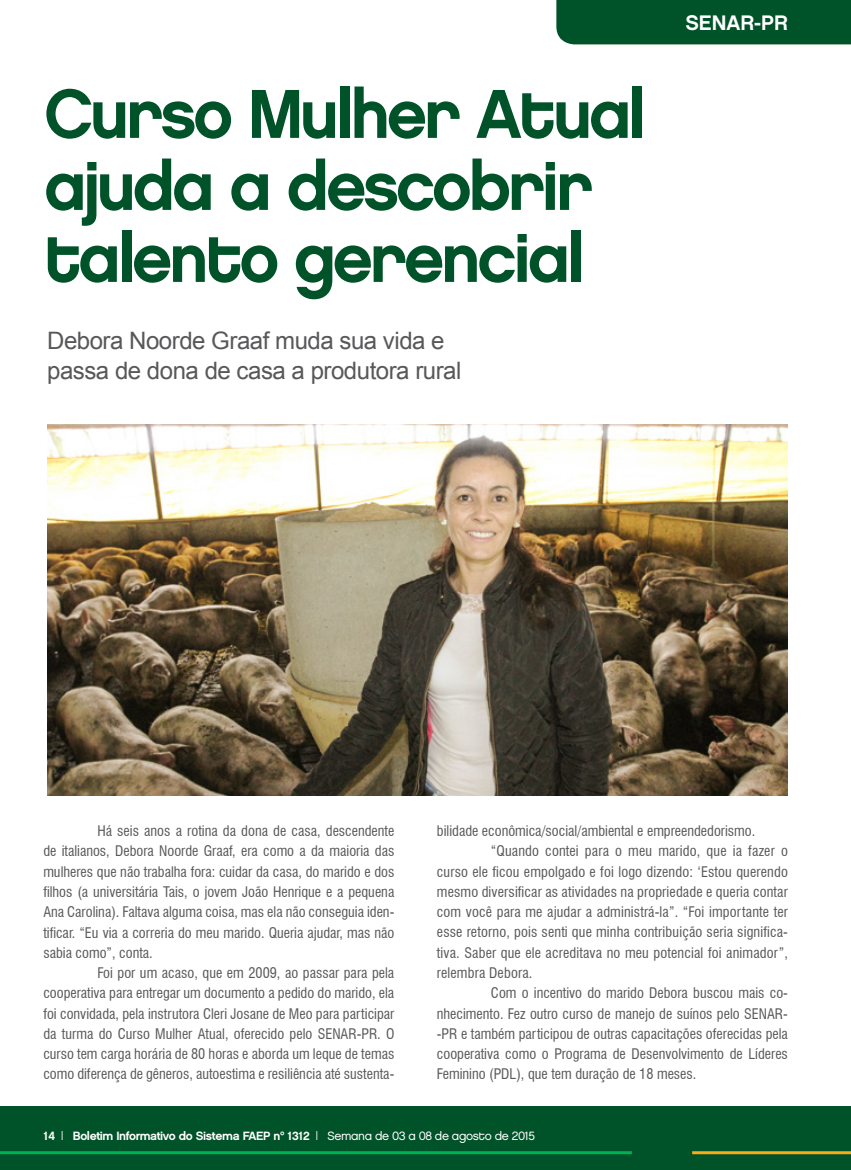
<style>
.page{position:relative;width:851px;height:1170px;background:#fff}
.page>*{position:absolute;margin:0;border:0;box-sizing:border-box;transform-origin:0 0}
.t1{font:69px/72px "Chalet New York Nineteen Eighty";letter-spacing:-.05em;color:#005229}
.t2{font:24px/30px "Arial";letter-spacing:-.02em;color:#58585b}
.t3{font:21px "Chalet New York Nineteen Sixty";color:#fff}
.t4{font:condensed 14.25px/20.2px "Swiss 721 BT";color:#58585b;text-align:justify}
.t5{font:12px "Chalet New York Nineteen Sixty";letter-spacing:-.03em;color:#fff}
.s1{font-family:"Chalet London Nineteen Eighty"}
</style>
<div class="page">
<div style="left:0;top:1106px;width:850px;height:63px;background:#005229"></div>
<hr style="left:0;top:1151px;width:631px;height:3px;background:#00b055">
<hr style="left:692px;top:1151px;width:158px;height:3px;background:#fbac17">
<div style="left:556px;top:0;width:294px;height:44px;background:#005229"></div>
<img style="left:48px;top:424px;width:739px;height:371px">
<h1 class="t1" style="left:44px;top:78px;width:603px">Curso Mulher Atual ajuda a descobrir talento gerencial</h1>
<h2 class="t2" style="left:47px;top:326px;width:415px">Debora Noorde Graaf muda sua vida e passa de dona de casa a produtora rural</h2>
<h3 class="t3" style="left:685px;top:10px;width:104px">SENAR-PR</h3>
<p class="t4" style="left:43px;top:820px;width:352px;text-indent:54px">Há seis anos a rotina da dona de casa, descendente de italianos, Debora Noorde Graaf, era como a da maioria das mulheres que não trabalha fora: cuidar da casa, do marido e dos filhos (a universitária Tais, o jovem João Henrique e a pequena Ana Carolina). Faltava alguma coisa, mas ela não conseguia iden&shy;tificar. “Eu via a correria do meu marido. Queria ajudar, mas não sabia como”, conta.</p>
<p class="t4" style="left:43px;top:962px;width:352px;text-indent:54px">Foi por um acaso, que em 2009, ao passar para pela cooperativa para entregar um documento a pedido do marido, ela foi convidada, pela instrutora Cleri Josane de Meo para participar da turma do Curso Mulher Atual, oferecido pelo SENAR-PR. O curso tem carga horária de 80 horas e aborda um leque de temas como diferença de gêneros, autoestima e resiliência até sustenta-</p>
<p class="t4" style="left:437px;top:820px;width:320px">bilidade econômica/social/ambiental e empreendedorismo.</p>
<p class="t4" style="left:491px;top:841px;width:298px">“Quando contei para o meu marido, que ia fazer o</p>
<p class="t4" style="left:437px;top:861px;width:352px">curso ele ficou empolgado e foi logo dizendo: ‘Estou querendo</p>
<p class="t4" style="left:437px;top:881px;width:352px">mesmo diversificar as atividades na propriedade e queria contar</p>
<p class="t4" style="left:437px;top:901px;width:352px">com você para me ajudar a administrá-la”. “Foi importante ter</p>
<p class="t4" style="left:437px;top:922px;width:352px">esse retorno, pois senti que minha contribuição seria significa-</p>
<p class="t4" style="left:437px;top:942px;width:352px">tiva. Saber que ele acreditava no meu potencial foi animador”,</p>
<p class="t4" style="left:437px;top:962px;width:97px">relembra Debora.</p>
<p class="t4" style="left:491px;top:982px;width:298px">Com o incentivo do marido Debora buscou mais co-</p>
<p class="t4" style="left:437px;top:1003px;width:352px">nhecimento. Fez outro curso de manejo de suínos pelo SENAR-</p>
<p class="t4" style="left:437px;top:1023px;width:352px">-PR e também participou de outras capacitações oferecidas pela</p>
<p class="t4" style="left:437px;top:1043px;width:352px">cooperativa como o Programa de Desenvolvimento de Líderes</p>
<p class="t4" style="left:437px;top:1063px;width:261px">Feminino (PDL), que tem duração de 18 meses.</p>
<p class="t5" style="left:43px;top:1128px;width:493px">14 | Boletim Informativo do Sistema FAEP nº 1312 | <span class="s1">Semana de 03 a 08 de agosto de 2015</span></p>
</div>
